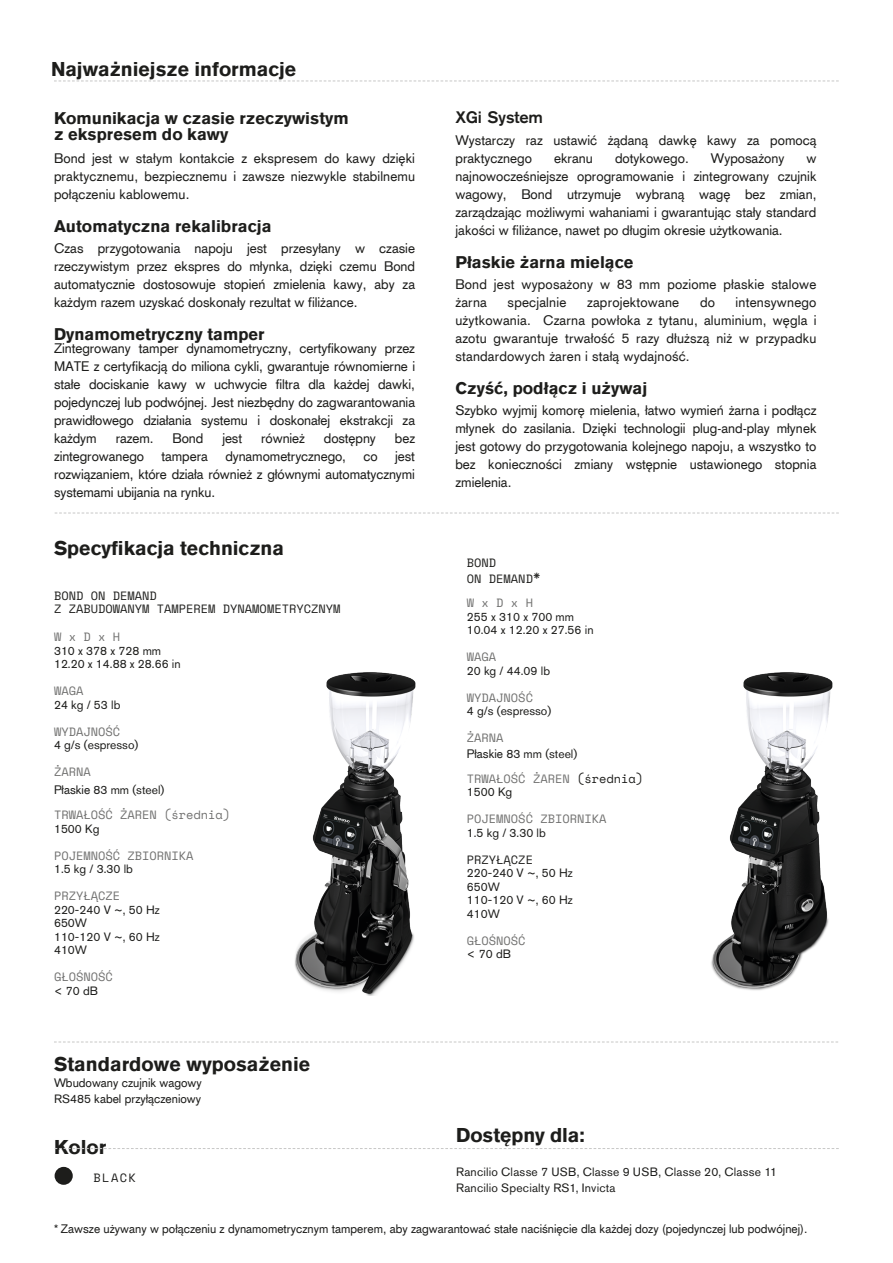
<style>
.page{position:relative;width:893px;height:1263px;background:#fff}
.page>*{position:absolute;margin:0;border:0;box-sizing:border-box;transform-origin:0 0}
.Sub_headings3{font:900 19.5px "Akzidenz Grotesk CE";color:#1d1d1b}
.Sub_headings3-2{font:900 16.5px/16.5px "Akzidenz Grotesk CE";color:#1d1d1b}
.Sub_headings3-3{font:500 16.5px "Akzidenz Grotesk BQ";letter-spacing:-.01em;color:#1d1d1b}
.Sub_headings3-4{font:13.5px/18px "Akzidenz Grotesk CE";color:#1d1d1b;text-align:justify}
.Body_Copy{font:12px/13.5px "Akzidenz Grotesk BQ";letter-spacing:.005em;color:#1d1d1b}
.t1{font:12px/16.5px "Akzidenz Grotesk CE";color:#1d1d1b}
.Sub_headings3-5{font:12px/13.5px "Space Mono";color:#70706f}
.Sub_headings3-6{font:12px/13.5px "Akzidenz Grotesk BQ";color:#1d1d1b}
.Sub_headings3-7{font:12px/13.5px "Space Mono";color:#1d1d1b}
.highlights{font:12px "Space Mono";letter-spacing:.11em;color:#1d1d1b}
.s1{font-family:"Space Mono";color:#70706f}
.s2{font-family:"Akzidenz Grotesk CE"}
.s3{font-family:"Akzidenz Grotesk BQ";color:#1d1d1b}
.s4{font-family:"Akzidenz Grotesk BQ"}
.s5{color:#70706f}
.s6{color:#1d1d1b}
.s7{font-family:"Space Mono"}
</style>
<div class="page">
<img style="left:295px;top:672px;width:121px;height:323px">
<img style="left:711px;top:672px;width:122px;height:319px">
<div style="left:55px;top:1167px;width:18px;height:18px;background:#1d1d1b;border-radius:50%"></div>
<svg style="left:55px;top:513px;width:784px;height:1px"></svg>
<svg style="left:54px;top:81px;width:785px;height:1px"></svg>
<svg style="left:55px;top:1148px;width:784px;height:1px"></svg>
<svg style="left:54px;top:1041px;width:784px;height:1px"></svg>
<p class="Sub_headings3" style="left:51px;top:56px;width:247px">Najważniejsze informacje</p>
<p class="Sub_headings3-2" style="left:54px;top:110px;width:296px">Komunikacja w czasie rzeczywistym z ekspresem do kawy</p>
<p class="Sub_headings3-4" style="left:54px;top:149px;width:363px">Bond jest w stałym kontakcie z ekspresem do kawy dzięki praktycznemu, bezpiecznemu i zawsze niezwykle stabilnemu połączeniu kablowemu.</p>
<p class="Sub_headings3-2" style="left:54px;top:218px;width:219px">Automatyczna rekalibracja</p>
<p class="Sub_headings3-4" style="left:54px;top:239px;width:363px">Czas przygotowania napoju jest przesyłany w czasie rzeczywistym przez ekspres do młynka, dzięki czemu Bond automatycznie dostosowuje stopień zmielenia kawy, aby za każdym razem uzyskać doskonały rezultat w filiżance.</p>
<p class="Sub_headings3-2" style="left:54px;top:326px;width:212px">Dynamometryczny tamper</p>
<p class="Sub_headings3-4" style="left:54px;top:339px;width:363px">Zintegrowany tamper dynamometryczny, certyfikowany przez MATE z certyfikacją do miliona cykli, gwarantuje równomierne i stałe dociskanie kawy w uchwycie filtra dla każdej dawki, pojedynczej lub podwójnej. Jest niezbędny do zagwarantowania prawidłowego działania systemu i doskonałej ekstrakcji za każdym</p>
<p class="Sub_headings3-4" style="left:116px;top:429px;width:39px">razem.</p>
<p class="Sub_headings3-4" style="left:173px;top:429px;width:32px">Bond</p>
<p class="Sub_headings3-4" style="left:222px;top:429px;width:21px">jest</p>
<p class="Sub_headings3-4" style="left:261px;top:429px;width:45px">również</p>
<p class="Sub_headings3-4" style="left:324px;top:429px;width:53px">dostępny</p>
<p class="Sub_headings3-4" style="left:395px;top:429px;width:22px">bez</p>
<p class="Sub_headings3-4" style="left:54px;top:447px;width:91px">zintegrowanego</p>
<p class="Sub_headings3-4" style="left:162px;top:447px;width:48px">tampera</p>
<p class="Sub_headings3-4" style="left:225px;top:447px;width:122px">dynamometrycznego,</p>
<p class="Sub_headings3-4" style="left:364px;top:447px;width:16px">co</p>
<p class="Sub_headings3-4" style="left:54px;top:447px;width:363px;text-indent:341px">jest rozwiązaniem, które działa również z głównymi automatycznymi systemami ubijania na rynku.</p>
<p class="Sub_headings3" style="left:54px;top:535px;width:231px">Specyfikacja techniczna</p>
<p class="Sub_headings3-7" style="left:54px;top:588px;width:288px">BOND ON DEMAND<br>Z ZABUDOWANYM TAMPEREM DYNAMOMETRYCZNYM</p>
<p class="Sub_headings3-6" style="left:54px;top:630px;width:128px"><span class="s1">W x D x H<br></span>310 x 378 x 728 mm<br>12.20 x 14.88 x 28.66 in</p>
<p class="Sub_headings3-6" style="left:54px;top:684px;width:68px"><span class="s1">WAGA<br></span>24 kg / 53 lb</p>
<p class="Sub_headings3-6" style="left:54px;top:725px;width:86px"><span class="s1">WYDAJNOŚĆ<br></span>4 g/s (espresso)</p>
<p class="Sub_headings3-6" style="left:54px;top:763px;width:112px;line-height:18px"><span class="s1">ŻARNA<br></span><span class="s2">Płaskie</span> 83 mm (steel)</p>
<p class="Sub_headings3-5" style="left:54px;top:808px;width:178px">TRWAŁOŚĆ ŻAREN (średnia)<br><span class="s3">1500 Kg</span></p>
<p class="Sub_headings3-5" style="left:54px;top:848px;width:141px">POJEMNOŚĆ ZBIORNIKA<br><span class="s3">1.5 kg / 3.30 lb</span></p>
<p class="Sub_headings3-6" style="left:54px;top:889px;width:107px"><span class="s1">PRZYŁĄCZE<br></span>220-240 V ~, 50 Hz<br>650W<br>110-120 V ~, 60 Hz<br>410W</p>
<p class="Sub_headings3-5" style="left:54px;top:970px;width:60px">GŁOŚNOŚĆ <span class="s3">&lt; 70 dB</span></p>
<p class="Sub_headings3" style="left:54px;top:1051px;width:258px">Standardowe wyposażenie</p>
<p class="t1" style="left:54px;top:1074px;width:149px">Wbudowany czujnik wagowy<br><span class="s4">RS485</span> kabel przyłączeniowy</p>
<p class="Sub_headings3" style="left:54px;top:1134px;width:54px">Kolor</p>
<p class="highlights" style="left:94px;top:1168px;width:44px">BLACK</p>
<p class="Sub_headings3-3" style="left:456px;top:107px;width:89px">XGi System</p>
<p class="Sub_headings3-4" style="left:455px;top:131px;width:362px">Wystarczy raz ustawić żądaną dawkę kawy za pomocą praktycznego</p>
<p class="Sub_headings3-4" style="left:554px;top:149px;width:40px">ekranu</p>
<p class="Sub_headings3-4" style="left:615px;top:149px;width:75px">dotykowego.</p>
<p class="Sub_headings3-4" style="left:711px;top:149px;width:75px">Wyposażony</p>
<p class="Sub_headings3-4" style="left:455px;top:149px;width:362px;text-indent:351px">w najnowocześniejsze oprogramowanie i zintegrowany czujnik wagowy, Bond utrzymuje wybraną wagę bez zmian, zarządzając możliwymi wahaniami i gwarantując stały standard jakości w filiżance, nawet po długim okresie użytkowania.</p>
<p class="Sub_headings3-2" style="left:455px;top:254px;width:180px">Płaskie żarna mielące</p>
<p class="Sub_headings3-4" style="left:455px;top:275px;width:363px">Bond jest wyposażony w 83 mm poziome płaskie stalowe żarna</p>
<p class="Sub_headings3-4" style="left:455px;top:293px;width:363px;text-indent:280px">intensywnego użytkowania. Czarna powłoka z tytanu, aluminium, węgla i azotu gwarantuje trwałość 5 razy dłuższą niż w przypadku standardowych żaren i stałą wydajność.</p>
<p class="Sub_headings3-2" style="left:455px;top:380px;width:193px">Czyść, podłącz i używaj</p>
<p class="Sub_headings3-4" style="left:455px;top:401px;width:363px">Szybko wyjmij komorę mielenia, łatwo wymień żarna i podłącz młynek do zasilania. Dzięki technologii plug-and-play młynek jest gotowy do przygotowania kolejnego napoju, a wszystko to bez konieczności zmiany wstępnie ustawionego stopnia zmielenia.</p>
<p class="Sub_headings3-4" style="left:508px;top:293px;width:60px">specjalnie</p>
<p class="Sub_headings3-4" style="left:587px;top:293px;width:94px">zaprojektowane</p>
<p class="Sub_headings3-4" style="left:700px;top:293px;width:16px">do</p>
<p class="Sub_headings3-7" style="left:467px;top:555px;width:31px">BOND</p>
<p class="Sub_headings3-7" style="left:467px;top:567px;width:75px;line-height:24px">ON DEMAND*<br><span class="s5">W x D x H</span></p>
<p class="Body_Copy" style="left:467px;top:610px;width:128px">255 x 310 x 700 mm<br>10.04 x 12.20 x 27.56 in</p>
<p class="Body_Copy" style="left:467px;top:650px;width:85px"><span class="s1">WAGA<br></span>20 kg / 44.09 lb</p>
<p class="Body_Copy" style="left:467px;top:691px;width:86px"><span class="s1">WYDAJNOŚĆ<br></span>4 g/s (espresso)</p>
<p class="Body_Copy" style="left:467px;top:730px;width:112px;line-height:15.6px"><span class="s1">ŻARNA<br></span><span class="s2">Płaskie</span> 83 mm (steel)</p>
<p class="Sub_headings3-5" style="left:467px;top:771px;width:178px">TRWAŁOŚĆ ŻAREN <span class="s6">(średnia)<br></span><span class="s3">1500 Kg</span></p>
<p class="Sub_headings3-5" style="left:467px;top:812px;width:141px">POJEMNOŚĆ ZBIORNIKA<br><span class="s3">1.5 kg / 3.30 lb</span></p>
<p class="Body_Copy" style="left:467px;top:853px;width:107px"><span class="s7">PRZYŁĄCZE<br></span>220-240 V ~, 50 Hz<br>650W<br>110-120 V ~, 60 Hz<br>410W</p>
<p class="Sub_headings3-5" style="left:467px;top:933px;width:60px">GŁOŚNOŚĆ <span class="s3">&lt; 70 dB</span></p>
<p class="Sub_headings3" style="left:456px;top:1122px;width:130px">Dostępny dla:</p>
<p class="Body_Copy" style="left:456px;top:1163px;width:323px;line-height:16.5px">Rancilio Classe 7 USB, Classe 9 USB, Classe 20, Classe 11<br>Rancilio Specialty RS1, Invicta</p>
<p class="t1" style="left:54px;top:1220px;width:755px"><span class="s4">*</span> Zawsze używany w połączeniu z dynamometrycznym tamperem, aby zagwarantować stałe naciśnięcie dla każdej dozy (pojedynczej lub podwójnej).</p>
</div>
